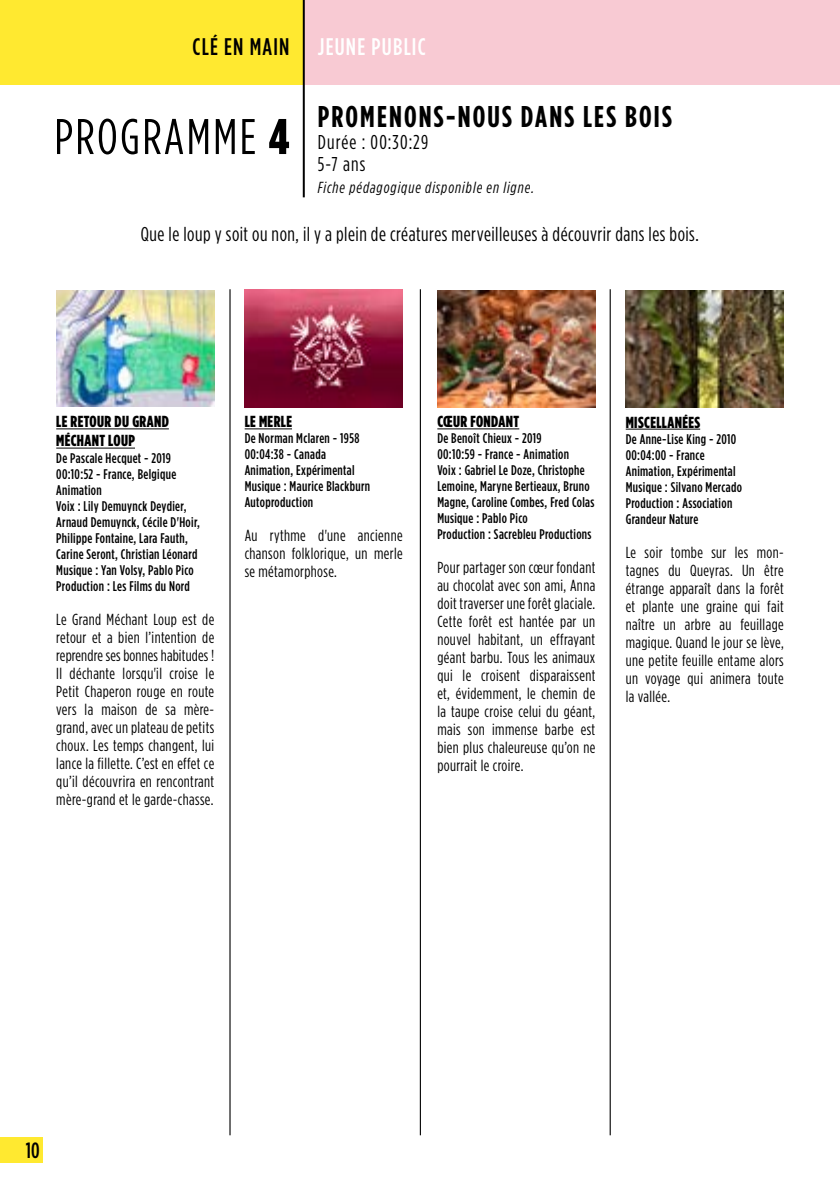
<style>
.page{position:relative;width:840px;height:1191px;background:#fff}
.page>*{position:absolute;margin:0;border:0;box-sizing:border-box;transform-origin:0 0}
.t1{font:50px "Gotham Condensed";letter-spacing:.05em;color:#000}
.t2{font:700 30px "Gotham Condensed";letter-spacing:.07em;color:#000}
.t3{font:500 24px "Gotham Condensed";letter-spacing:.05em;color:#fff}
.t4{font:500 22px "Gotham Condensed";color:#000}
.t5{font:20px "Gotham Condensed";letter-spacing:.025em;color:#000}
.t6{font:20px/22px "Gotham Condensed";letter-spacing:.06em;color:#000}
.t7{font:16px/18px "Gotham Condensed";letter-spacing:.025em;color:#000;text-align:justify}
.t8{font:900 16px/19.2px "Gotham Condensed";letter-spacing:.025em;color:#000}
.t9{font:italic 16px "Gotham Condensed";letter-spacing:.065em;color:#000}
.t10{font:500 14px/16px "Gotham Condensed";letter-spacing:.025em;color:#000}
.s1{color:#000}
.s2{font-weight:900}
</style>
<div class="page">
<div style="left:0;top:1137px;width:43px;height:25px;background:#ffe930"></div>
<div style="left:0;top:0;width:303px;height:85px;background:#ffe930"></div>
<div style="left:303px;top:0;width:536px;height:85px;background:#f8cad3"></div>
<hr style="left:302px;top:0;width:2px;height:197px;background:#000">
<hr style="left:56px;top:428px;width:113px;height:1px;background:#000">
<hr style="left:56px;top:448px;width:79px;height:1px;background:#000">
<img style="left:56px;top:290px;width:158px;height:116px">
<hr style="left:437px;top:428px;width:82px;height:1px;background:#000">
<img style="left:437px;top:290px;width:158px;height:117px">
<img style="left:625px;top:290px;width:158px;height:117px">
<hr style="left:625px;top:429px;width:74px;height:1px;background:#000">
<hr style="left:244px;top:428px;width:48px;height:1px;background:#000">
<img style="left:244px;top:290px;width:158px;height:117px">
<hr style="left:229px;top:289px;width:1px;height:846px;background:#000">
<hr style="left:419px;top:289px;width:1px;height:846px;background:#000">
<hr style="left:609px;top:289px;width:1px;height:846px;background:#000">
<h3 class="t3" style="left:192px;top:33px;width:234px"><span class="s1">CLÉ EN MAIN</span> JEUNE PUBLIC</h3>
<h1 class="t1" style="left:54px;top:108px;width:236px">PROGRAMME <span class="s2">4</span></h1>
<h2 class="t2" style="left:317px;top:99px;width:355px">PROMENONS-NOUS DANS LES BOIS</h2>
<p class="t6" style="left:317px;top:131px;width:112px">Durée : 00:30:29<br>5-7 ans</p>
<p class="t9" style="left:317px;top:178px;width:217px">Fiche pédagogique disponible en ligne.</p>
<p class="t5" style="left:141px;top:222px;width:559px">Que le loup y soit ou non, il y a plein de créatures merveilleuses à découvrir dans les bois.</p>
<p class="t8" style="left:56px;top:412px;width:114px">LE RETOUR DU GRAND<br>MÉCHANT LOUP</p>
<p class="t10" style="left:56px;top:449px;width:145px">De Pascale Hecquet - 2019<br>00:10:52 - France, Belgique<br>Animation<br>Voix : Lily Demuynck Deydier,<br>Arnaud Demuynck, Cécile D'Hoir,<br>Philippe Fontaine, Lara Fauth,<br>Carine Seront, Christian Léonard<br>Musique : Yan Volsy, Pablo Pico<br>Production : Les Films du Nord</p>
<p class="t7" style="left:56px;top:610px;width:159px">Le Grand Méchant Loup est de retour et a bien l’intention de reprendre ses bonnes habitudes !<br>Il déchante lorsqu'il croise le Petit Chaperon rouge en route vers la maison de sa mère&shy;grand, avec un plateau de petits choux. Les temps changent, lui lance la fillette. C’est en effet ce qu’il découvrira en rencontrant mère-grand et le garde-chasse.</p>
<p class="t8" style="left:244px;top:412px;width:49px">LE MERLE</p>
<p class="t10" style="left:244px;top:430px;width:127px">De Norman Mclaren - 1958<br>00:04:38 - Canada<br>Animation, Expérimental<br>Musique : Maurice Blackburn<br>Autoproduction</p>
<p class="t7" style="left:244px;top:526px;width:159px">Au rythme d'une ancienne chanson folklorique, un merle se métamorphose.</p>
<p class="t8" style="left:437px;top:412px;width:83px">CŒUR FONDANT</p>
<p class="t10" style="left:437px;top:430px;width:159px">De Benoît Chieux - 2019<br>00:10:59 - France - Animation<br>Voix : Gabriel Le Doze, Christophe<br>Lemoine, Maryne Bertieaux, Bruno<br>Magne, Caroline Combes, Fred Colas<br>Musique : Pablo Pico<br>Production : Sacrebleu Productions</p>
<p class="t7" style="left:437px;top:558px;width:159px">Pour partager son cœur fondant au chocolat avec son ami, Anna doit traverser une forêt glaciale.<br>Cette forêt est hantée par un nouvel habitant, un effrayant géant barbu. Tous les animaux qui le croisent disparaissent et, évidemment, le chemin de la taupe croise celui du géant, mais son immense barbe est bien plus chaleureuse qu’on ne pourrait le croire.</p>
<p class="t8" style="left:625px;top:412px;width:76px">MISCELLANÉES</p>
<p class="t10" style="left:625px;top:430px;width:118px">De Anne-Lise King - 2010<br>00:04:00 - France<br>Animation, Expérimental<br>Musique : Silvano Mercado<br>Production : Association<br>Grandeur Nature</p>
<p class="t7" style="left:625px;top:543px;width:159px">Le soir tombe sur les mon&shy;tagnes du Queyras. Un être étrange apparaît dans la forêt et plante une graine qui fait naître un arbre au feuillage magique. Quand le jour se lève, une petite feuille entame alors un voyage qui animera toute la vallée.</p>
<h3 class="t4" style="left:26px;top:1137px;width:15px">10</h3>
</div>
